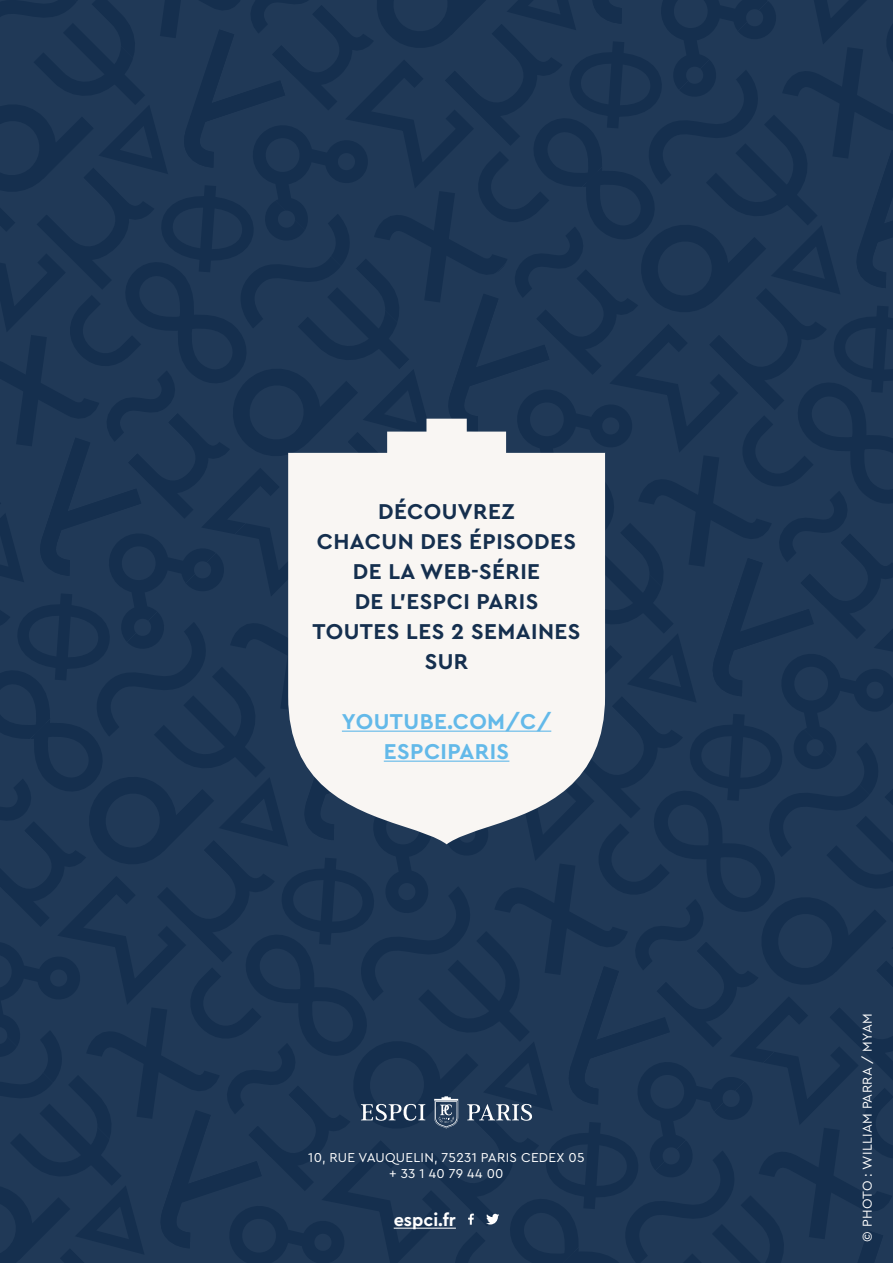
<style>
.page{position:relative;width:893px;height:1263px;background:#203957}
.page>*{position:absolute;margin:0;border:0;box-sizing:border-box;transform-origin:0 0}
.t1{font:700 22.5px/30px "Cera PRO";letter-spacing:.02em;color:#152f4e;text-align:center}
.t2{font:700 22.5px/30px "Cera PRO";letter-spacing:.02em;color:#63b9e9;text-align:center}
.t3{font:700 18px "Cera PRO";color:#fff}
.t4{font:13.5px/16.2px "Cera PRO";letter-spacing:.02em;color:#fff;text-align:center}
</style>
<div class="page">
<svg style="left:284px;top:419px;width:325px;height:425px;fill:#f9f6f3"></svg>
<hr style="left:342px;top:731px;width:209px;height:1px;background:#63b9e9">
<hr style="left:384px;top:761px;width:125px;height:1px;background:#63b9e9">
<hr style="left:394px;top:1228px;width:62px;height:1px;background:#fff">
<svg style="left:468px;top:1213px;width:6px;height:12px"></svg>
<svg style="left:486px;top:1214px;width:13px;height:10px"></svg>
<svg style="left:361px;top:1104px;width:64px;height:17px"></svg>
<svg style="left:467px;top:1104px;width:65px;height:17px"></svg>
<svg style="left:434px;top:1096px;width:24px;height:32px"></svg>
<p class="t1" style="left:313px;top:495px;width:269px">DÉCOUVREZ<br>CHACUN DES ÉPISODES<br>DE LA WEB-SÉRIE<br>DE L’ESPCI PARIS<br>TOUTES LES 2 SEMAINES<br>SUR</p>
<p class="t2" style="left:342px;top:705px;width:211px">YOUTUBE.COM/C/<br>ESPCIPARIS</p>
<p class="t4" style="left:308px;top:1148px;width:278px">10, RUE VAUQUELIN, 75231 PARIS CEDEX 05 + 33 1 40 79 44 00</p>
<p class="t3" style="left:394px;top:1208px;width:64px">espci.fr</p>
<p class="t4" style="left:858px;top:1242px;width:230px;rotate:-90deg">© PHOTO : WILLIAM PARRA / MYAM</p>
</div>
